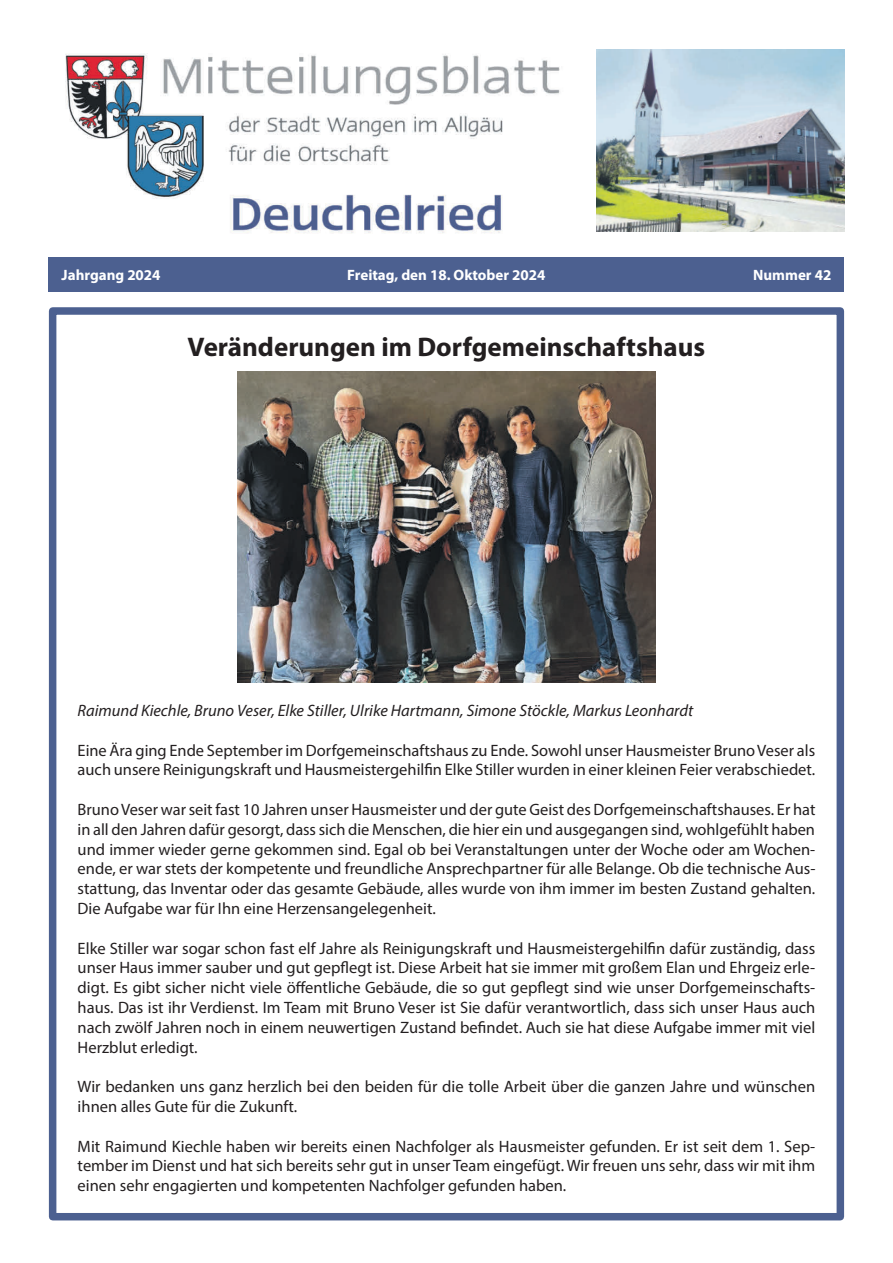
<style>
.page{position:relative;width:893px;height:1263px;background:#fff}
.page>*{position:absolute;margin:0;border:0;box-sizing:border-box;transform-origin:0 0}
.t1{font:700 27px "Myriad Pro";color:#231f20}
.t2{font:16.5px/19.8px "Myriad Pro";color:#231f20;text-align:justify}
.t3{font:italic 16.5px "Myriad Pro";color:#231f20}
.t4{font:700 15px "Myriad Pro";color:#fff}
</style>
<div class="page">
<div style="left:49px;top:257px;width:795px;height:34px;background:#4c6090"></div>
<img style="left:65px;top:53px;width:495px;height:181px">
<img style="left:596px;top:50px;width:248px;height:181px">
<img style="left:237px;top:371px;width:418px;height:311px">
<div style="left:49px;top:307px;width:795px;height:913px;border:8px solid #4c6090"></div>
<p class="t4" style="left:62px;top:265px;width:100px">Jahrgang 2024</p>
<p class="t4" style="left:347px;top:265px;width:200px">Freitag, den 18. Oktober 2024</p>
<p class="t4" style="left:753px;top:265px;width:80px">Nummer 42</p>
<h1 class="t1" style="left:188px;top:330px;width:519px">Veränderungen im Dorfgemeinschaftshaus</h1>
<p class="t3" style="left:78px;top:700px;width:617px">Raimund Kiechle, Bruno Veser, Elke Stiller, Ulrike Hartmann, Simone Stöckle, Markus Leonhardt</p>
<p class="t2" style="left:78px;top:740px;width:739px">Eine Ära ging Ende September im Dorfgemeinschaftshaus zu Ende. Sowohl unser Hausmeister Bruno Veser als auch unsere Reinigungskraft und Hausmeistergehilfin Elke Stiller wurden in einer kleinen Feier verabschiedet.</p>
<p class="t2" style="left:78px;top:799px;width:739px">Bruno Veser war seit fast 10 Jahren unser Hausmeister und der gute Geist des Dorfgemeinschaftshauses. Er hat in all den Jahren dafür gesorgt, dass sich die Menschen, die hier ein und ausgegangen sind, wohlgefühlt haben und immer wieder gerne gekommen sind. Egal ob bei Veranstaltungen unter der Woche oder am Wochen&shy;ende, er war stets der kompetente und freundliche Ansprechpartner für alle Belange. Ob die technische Aus&shy;stattung, das Inventar oder das gesamte Gebäude, alles wurde von ihm immer im besten Zustand gehalten.<br>Die Aufgabe war für Ihn eine Herzensangelegenheit.</p>
<p class="t2" style="left:78px;top:938px;width:739px">Elke Stiller war sogar schon fast elf Jahre als Reinigungskraft und Hausmeistergehilfin dafür zuständig, dass unser Haus immer sauber und gut gepflegt ist. Diese Arbeit hat sie immer mit großem Elan und Ehrgeiz erle&shy;digt. Es gibt sicher nicht viele öffentliche Gebäude, die so gut gepflegt sind wie unser Dorfgemeinschafts&shy;haus. Das ist ihr Verdienst. Im Team mit Bruno Veser ist Sie dafür verantwortlich, dass sich unser Haus auch nach zwölf Jahren noch in einem neuwertigen Zustand befindet. Auch sie hat diese Aufgabe immer mit viel Herzblut erledigt.</p>
<p class="t2" style="left:78px;top:1076px;width:739px">Wir bedanken uns ganz herzlich bei den beiden für die tolle Arbeit über die ganzen Jahre und wünschen ihnen alles Gute für die Zukunft.</p>
<p class="t2" style="left:78px;top:1136px;width:739px">Mit Raimund Kiechle haben wir bereits einen Nachfolger als Hausmeister gefunden. Er ist seit dem 1. Sep&shy;tember im Dienst und hat sich bereits sehr gut in unser Team eingefügt. Wir freuen uns sehr, dass wir mit ihm einen sehr engagierten und kompetenten Nachfolger gefunden haben.</p>
</div>
